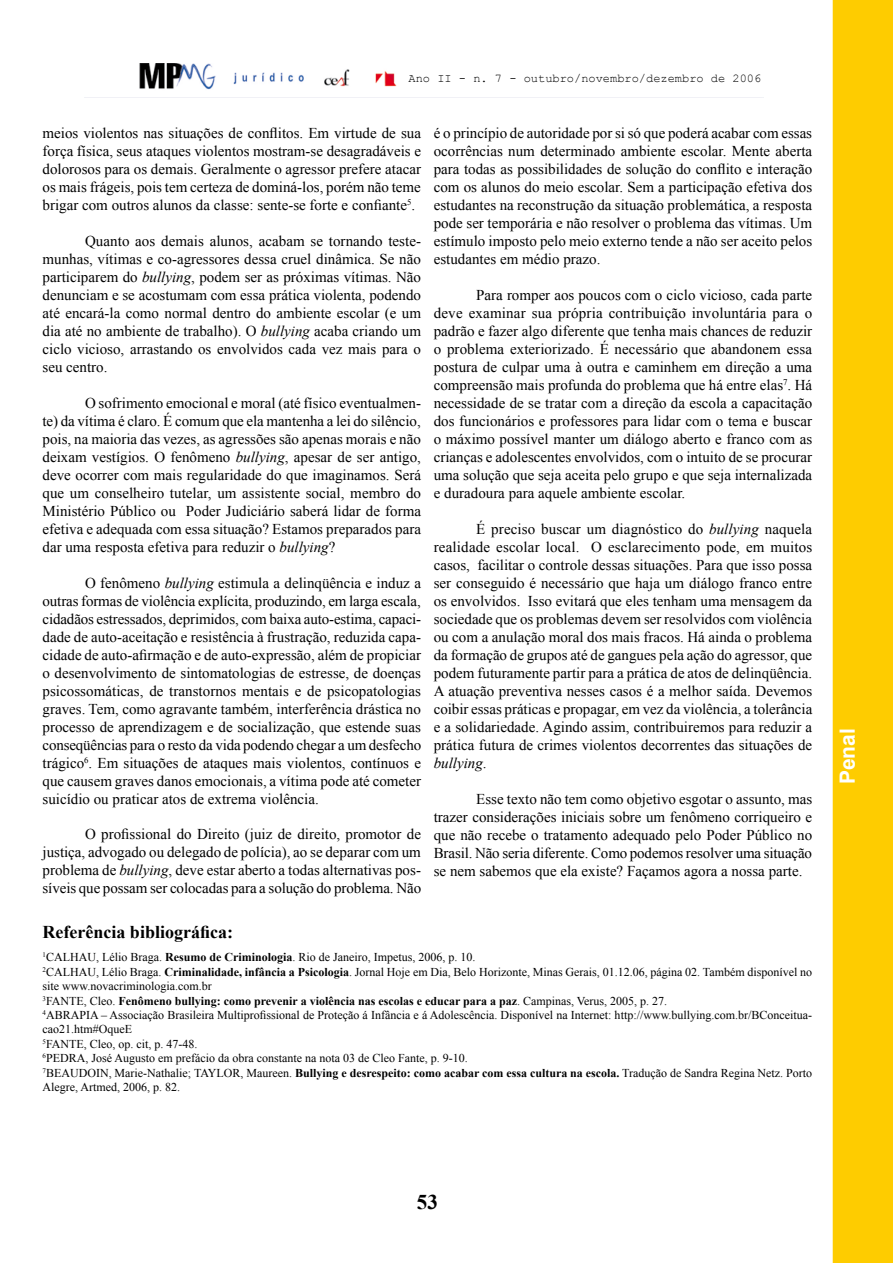
<style>
.page{position:relative;width:893px;height:1263px;background:#fff}
.page>*{position:absolute;margin:0;border:0;box-sizing:border-box;transform-origin:0 0}
.t1{font:700 21px "Arial";color:#fff}
.t2{font:700 21px "Times New Roman";color:#000}
.t3{font:700 18px "Times New Roman";color:#000}
.t4{font:15px/18px "Times New Roman";color:#000;text-align:justify}
.t5{font:12px/14.4px "Times New Roman";color:#000}
.t6{font:12px "Courier New";color:#000}
.s1{font-style:italic}
.s2{font-weight:700}
</style>
<div class="page">
<div style="left:833px;top:0;width:60px;height:1263px;background:#fecc00"></div>
<img style="left:139px;top:64px;width:258px;height:26px">
<p class="t6" style="left:409px;top:71px;width:354px">Ano II - n. 7 - outubro/novembro/dezembro de 2006</p>
<p class="t4" style="left:43px;top:124px;width:380px">meios violentos nas situações de conflitos. Em virtude de sua força física, seus ataques violentos mostram-se desagradáveis e dolorosos para os demais. Geralmente o agressor prefere atacar os mais frágeis, pois tem certeza de dominá-los, porém não teme brigar com outros alunos da classe: sente-se forte e confiante<sup>5</sup>.</p>
<p class="t4" style="left:43px;top:232px;width:380px;text-indent:43px">Quanto aos demais alunos, acabam se tornando teste&shy;munhas, vítimas e co-agressores dessa cruel dinâmica. Se não participarem do <span class="s1">bullying</span>, podem ser as próximas vítimas. Não denunciam e se acostumam com essa prática violenta, podendo até encará-la como normal dentro do ambiente escolar (e um dia até no ambiente de trabalho). O <span class="s1">bullying</span> acaba criando um ciclo vicioso, arrastando os envolvidos cada vez mais para o seu centro.</p>
<p class="t4" style="left:43px;top:393px;width:380px;text-indent:43px">O sofrimento emocional e moral (até físico eventualmen&shy;te) da vítima é claro. É comum que ela mantenha a lei do silêncio, pois, na maioria das vezes, as agressões são apenas morais e não deixam vestígios. O fenômeno <span class="s1">bullying</span>, apesar de ser antigo, deve ocorrer com mais regularidade do que imaginamos. Será que um conselheiro tutelar, um assistente social, membro do Ministério Público ou Poder Judiciário saberá lidar de forma efetiva e adequada com essa situação? Estamos preparados para dar uma resposta efetiva para reduzir o <span class="s1">bullying</span>?</p>
<p class="t4" style="left:43px;top:573px;width:380px;text-indent:43px">O fenômeno <span class="s1">bullying</span> estimula a delinqüência e induz a outras formas de violência explícita, produzindo, em larga escala, cidadãos estressados, deprimidos, com baixa auto-estima, capaci&shy;dade de auto-aceitação e resistência à frustração, reduzida capa&shy;cidade de auto-afirmação e de auto-expressão, além de propiciar o desenvolvimento de sintomatologias de estresse, de doenças psicossomáticas, de transtornos mentais e de psicopatologias graves. Tem, como agravante também, interferência drástica no processo de aprendizagem e de socialização, que estende suas conseqüências para o resto da vida podendo chegar a um desfecho trágico<sup>6</sup>. Em situações de ataques mais violentos, contínuos e que causem graves danos emocionais, a vítima pode até cometer suicídio ou praticar atos de extrema violência.</p>
<p class="t4" style="left:43px;top:825px;width:380px;text-indent:43px">O profissional do Direito (juiz de direito, promotor de justiça, advogado ou delegado de polícia), ao se deparar com um problema de <span class="s1">bullying</span>, deve estar aberto a todas alternativas pos&shy;síveis que possam ser colocadas para a solução do problema. Não</p>
<p class="t4" style="left:434px;top:124px;width:380px">é o princípio de autoridade por si só que poderá acabar com essas ocorrências num determinado ambiente escolar. Mente aberta para todas as possibilidades de solução do conflito e interação com os alunos do meio escolar. Sem a participação efetiva dos estudantes na reconstrução da situação problemática, a resposta pode ser temporária e não resolver o problema das vítimas. Um estímulo imposto pelo meio externo tende a não ser aceito pelos estudantes em médio prazo.</p>
<p class="t4" style="left:434px;top:286px;width:380px;text-indent:43px">Para romper aos poucos com o ciclo vicioso, cada parte deve examinar sua própria contribuição involuntária para o padrão e fazer algo diferente que tenha mais chances de reduzir o problema exteriorizado. É necessário que abandonem essa postura de culpar uma à outra e caminhem em direção a uma compreensão mais profunda do problema que há entre elas<sup>7</sup>. Há necessidade de se tratar com a direção da escola a capacitação dos funcionários e professores para lidar com o tema e buscar o máximo possível manter um diálogo aberto e franco com as crianças e adolescentes envolvidos, com o intuito de se procurar uma solução que seja aceita pelo grupo e que seja internalizada e duradoura para aquele ambiente escolar.</p>
<p class="t4" style="left:434px;top:519px;width:380px;text-indent:43px">É preciso buscar um diagnóstico do <span class="s1">bullying</span> naquela realidade escolar local. O esclarecimento pode, em muitos casos, facilitar o controle dessas situações. Para que isso possa ser conseguido é necessário que haja um diálogo franco entre os envolvidos. Isso evitará que eles tenham uma mensagem da sociedade que os problemas devem ser resolvidos com violência ou com a anulação moral dos mais fracos. Há ainda o problema da formação de grupos até de gangues pela ação do agressor, que podem futuramente partir para a prática de atos de delinqüência.<br>A atuação preventiva nesses casos é a melhor saída. Devemos coibir essas práticas e propagar, em vez da violência, a tolerância e a solidariedade. Agindo assim, contribuiremos para reduzir a prática futura de crimes violentos decorrentes das situações de <span class="s1">bullying</span>.</p>
<p class="t4" style="left:434px;top:789px;width:380px;text-indent:43px">Esse texto não tem como objetivo esgotar o assunto, mas trazer considerações iniciais sobre um fenômeno corriqueiro e que não recebe o tratamento adequado pelo Poder Público no Brasil. Não seria diferente. Como podemos resolver uma situação se nem sabemos que ela existe? Façamos agora a nossa parte.</p>
<p class="t3" style="left:43px;top:919px;width:192px">Referência bibliográfica:</p>
<p class="t5" style="left:43px;top:950px;width:771px"><sup>1</sup>CALHAU, Lélio Braga. <span class="s2">Resumo de Criminologia</span>. Rio de Janeiro, Impetus, 2006, p. 10.<br><sup>2</sup>CALHAU, Lélio Braga. <span class="s2">Criminalidade, infância a Psicologia</span>. Jornal Hoje em Dia, Belo Horizonte, Minas Gerais, 01.12.06, página 02. Também disponível no site www.novacriminologia.com.br<br><sup>3</sup>FANTE, Cleo. <span class="s2">Fenômeno bullying: como prevenir a violência nas escolas e educar para a paz</span>. Campinas, Verus, 2005, p. 27.<br><sup>4</sup>ABRAPIA – Associação Brasileira Multiprofissional de Proteção á Infância e á Adolescência. Disponível na Internet: http://www.bullying.com.br/BConceitua&shy;cao21.htm#OqueE<br><sup>5</sup>FANTE, Cleo, op. cit, p. 47-48.<br><sup>6</sup>PEDRA, José Augusto em prefácio da obra constante na nota 03 de Cleo Fante, p. 9-10.<br><sup>7</sup>BEAUDOIN, Marie-Nathalie; TAYLOR, Maureen. <span class="s2">Bullying e desrespeito: como acabar com essa cultura na escola.</span> Tradução de Sandra Regina Netz. Porto Alegre, Artmed, 2006, p. 82.</p>
<h1 class="t1" style="left:834px;top:784px;width:58px;rotate:-90deg">Penal</h1>
<h1 class="t2" style="left:417px;top:1188px;width:22px">53</h1>
</div>
